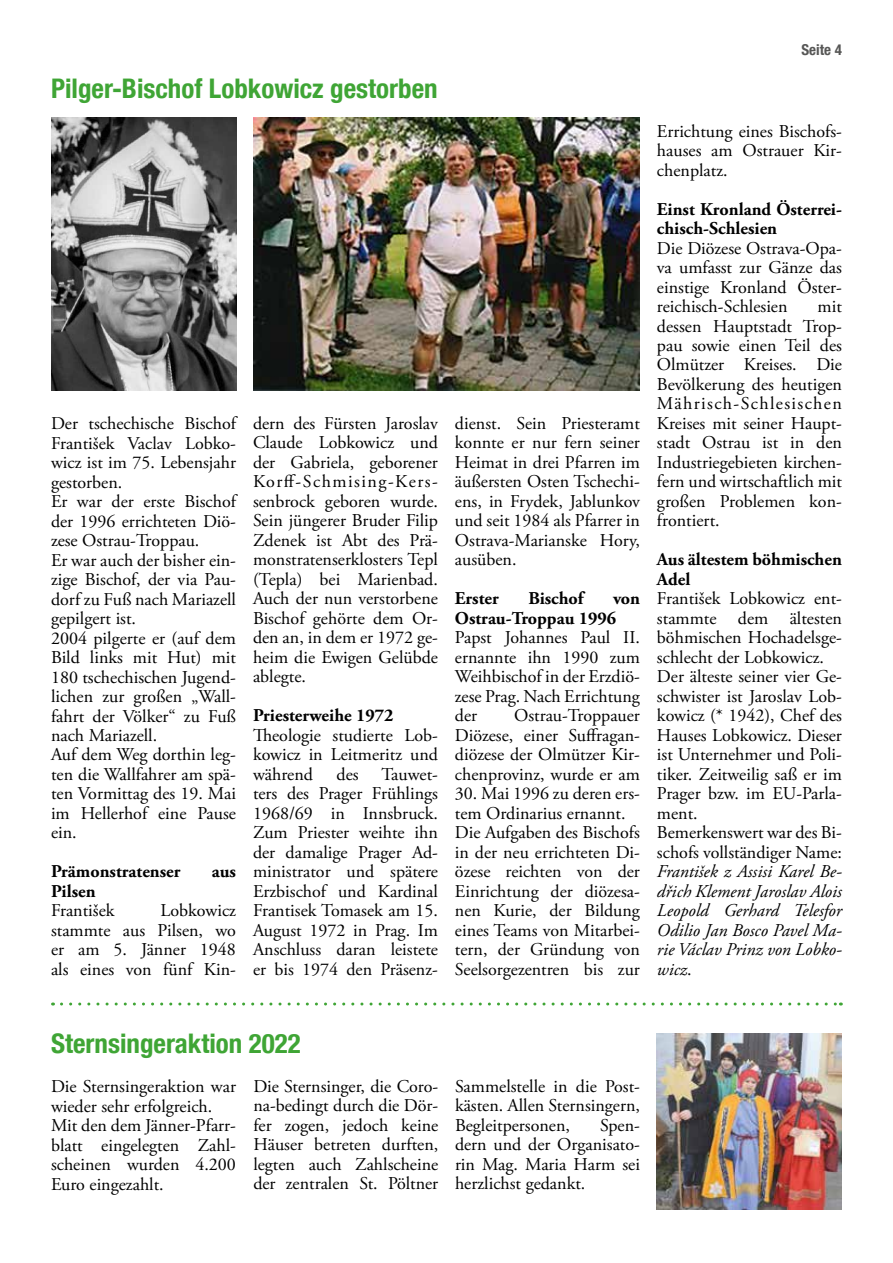
<style>
.page{position:relative;width:893px;height:1263px;background:#fff}
.page>*{position:absolute;margin:0;border:0;box-sizing:border-box;transform-origin:0 0}
.t1{font:700 condensed 27px "Helvetica Neue LT Com";color:#3fa535}
.t2{font:18px/19.5px "Adobe Garamond Pro";color:#000;text-align:justify}
.t3{font:700 18px/19.5px "Adobe Garamond Pro";color:#000}
.t4{font:italic 18px/19.5px "Adobe Garamond Pro";color:#000;text-align:justify}
.t5{font:700 condensed 15px "Helvetica Neue LT Com";color:#575756}
.s1{font-style:normal}
</style>
<div class="page">
<svg style="left:61px;top:1002px;width:780px;height:3px"></svg>
<img style="left:51px;top:117px;width:185px;height:273px">
<img style="left:253px;top:118px;width:387px;height:272px">
<img style="left:657px;top:1034px;width:185px;height:175px">
<h1 class="t1" style="left:51px;top:72px;width:388px">Pilger-Bischof Lobkowicz gestorben</h1>
<p class="t2" style="left:51px;top:414px;width:186px;text-align:left">Der tschechische Bischof<br>František Vaclav Lobko&shy;wicz ist im 75. Lebensjahr gestorben.<br>Er war der erste Bischof der 1996 errichteten Diö&shy;zese Ostrau-Troppau.<br>Er war auch der bisher ein&shy;zige Bischof, der via Pau&shy;dorf zu Fuß nach Mariazell gepilgert ist.<br>2004 pilgerte er (auf dem<br>Bild links mit Hut) mit<br>180 tschechischen Jugend&shy;lichen zur großen „Wall&shy;fahrt der Völker“ zu Fuß nach Mariazell.<br>Auf dem Weg dorthin leg&shy;ten die Wallfahrer am spä&shy;ten Vormittag des 19. Mai im Hellerhof eine Pause ein.</p>
<p class="t3" style="left:51px;top:862px;width:131px">Prämonstratenser</p>
<p class="t3" style="left:212px;top:862px;width:26px">aus</p>
<p class="t3" style="left:51px;top:882px;width:46px">Pilsen</p>
<p class="t2" style="left:51px;top:902px;width:65px">František</p>
<p class="t2" style="left:51px;top:902px;width:186px;text-indent:110px">Lobkowicz stammte aus Pilsen, wo er am 5. Jänner 1948 als eines von fünf Kin-</p>
<p class="t2" style="left:253px;top:414px;width:186px">dern des Fürsten Jaroslav Claude Lobkowicz und der Gabriela, geborener Korff-Schmising-Kers&shy;senbrock geboren wurde.<br>Sein jüngerer Bruder Filip Zdenek ist Abt des Prä&shy;monstratenserklosters Tepl (Tepla) bei Marienbad.<br>Auch der nun verstorbene Bischof gehörte dem Or&shy;den an, in dem er 1972 ge&shy;heim die Ewigen Gelübde ablegte.</p>
<p class="t3" style="left:253px;top:706px;width:142px">Priesterweihe 1972</p>
<p class="t2" style="left:253px;top:726px;width:186px">Theologie studierte Lob&shy;kowicz in Leitmeritz und während</p>
<p class="t2" style="left:337px;top:765px;width:24px">des</p>
<p class="t2" style="left:253px;top:765px;width:186px;text-indent:128px">Tauwet&shy;ters des Prager Frühlings 1968/69 in Innsbruck.<br>Zum Priester weihte ihn der damalige Prager Ad&shy;ministrator und spätere Erzbischof und Kardinal Frantisek Tomasek am 15.<br>August 1972 in Prag. Im Anschluss daran leistete er bis 1974 den Präsenz-</p>
<p class="t5" style="left:801px;top:40px;width:42px">Seite 4</p>
<p class="t2" style="left:455px;top:414px;width:186px">dienst. Sein Priesteramt konnte er nur fern seiner Heimat in drei Pfarren im äußersten Osten Tschechi&shy;ens, in Frydek, Jablunkov und seit 1984 als Pfarrer in Ostrava-Marianske Hory, ausüben.</p>
<p class="t3" style="left:455px;top:589px;width:45px">Erster</p>
<p class="t3" style="left:528px;top:589px;width:57px">Bischof</p>
<p class="t3" style="left:455px;top:589px;width:186px;text-indent:158px">von<br>Ostrau-Troppau 1996</p>
<p class="t2" style="left:455px;top:628px;width:186px">Papst Johannes Paul II. ernannte ihn 1990 zum Weihbischof in der Erzdiö&shy;zese Prag. Nach Errichtung der</p>
<p class="t2" style="left:455px;top:706px;width:186px;text-indent:59px">Ostrau-Troppauer Diözese, einer Suffragan&shy;diözese der Olmützer Kir&shy;chenprovinz, wurde er am</p>
<p class="t2" style="left:455px;top:784px;width:186px;text-align:left">30. Mai 1996 zu deren ers&shy;tem Ordinarius ernannt.<br>Die Aufgaben des Bischofs in der neu errichteten Di&shy;özese reichten von der<br>Einrichtung der diözesa&shy;nen Kurie, der Bildung eines Teams von Mitarbei&shy;tern, der Gründung von<br>Seelsorgezentren bis zur</p>
<p class="t2" style="left:657px;top:122px;width:186px">Errichtung eines Bischofs&shy;hauses am Ostrauer Kir&shy;chenplatz.</p>
<p class="t3" style="left:657px;top:199px;width:186px">Einst Kronland Österrei&shy;chisch-Schlesien</p>
<p class="t2" style="left:657px;top:239px;width:186px">Die Diözese Ostrava-Opa&shy;va umfasst zur Gänze das einstige Kronland Öster&shy;reichisch-Schlesien</p>
<p class="t2" style="left:657px;top:297px;width:186px;text-indent:161px">mit dessen Hauptstadt Trop&shy;pau sowie einen Teil des Olmützer Kreises. Die Bevölkerung des heutigen Mährisch-Schlesischen Kreises mit seiner Haupt&shy;stadt Ostrau ist in den Industriegebieten kirchen&shy;fern und wirtschaftlich mit großen Problemen kon&shy;frontiert.</p>
<p class="t3" style="left:657px;top:550px;width:186px">Aus ältestem böhmischen<br>Adel</p>
<p class="t2" style="left:657px;top:590px;width:186px;text-align:left">František Lobkowicz ent&shy;stammte dem ältesten böhmischen Hochadelsge&shy;schlecht der Lobkowicz.<br>Der älteste seiner vier Ge&shy;schwister ist Jaroslav Lob&shy;kowicz (* 1942), Chef des<br>Hauses Lobkowicz. Dieser ist Unternehmer und Poli&shy;tiker. Zeitweilig saß er im<br>Prager bzw. im EU-Parla&shy;ment.<br>Bemerkenswert war des Bi&shy;schofs vollständiger Name:</p>
<p class="t4" style="left:657px;top:862px;width:186px">František z Assisi Karel Be&shy;dřich Klement Jaroslav Alois Leopold Gerhard Telesfor Odilio Jan Bosco Pavel Ma&shy;rie Václav Prinz von Lobko&shy;wicz<span class="s1">.</span></p>
<h1 class="t1" style="left:51px;top:1027px;width:251px">Sternsingeraktion 2022</h1>
<p class="t2" style="left:51px;top:1077px;width:186px;text-align:left">Die Sternsingeraktion war wieder sehr erfolgreich.<br>Mit den dem Jänner-Pfarr&shy;blatt eingelegten Zahl&shy;scheinen wurden 4.200<br>Euro eingezahlt.</p>
<p class="t2" style="left:253px;top:1077px;width:186px">Die Sternsinger, die Coro&shy;na-bedingt durch die Dör&shy;fer zogen, jedoch keine Häuser betreten durften, legten auch Zahlscheine der zentralen St. Pöltner</p>
<p class="t2" style="left:455px;top:1077px;width:186px">Sammelstelle in die Post&shy;kästen. Allen Sternsingern, Begleitpersonen,</p>
<p class="t2" style="left:455px;top:1116px;width:186px;text-indent:145px">Spen&shy;dern und der Organisato&shy;rin Mag. Maria Harm sei herzlichst gedankt.</p>
</div>
